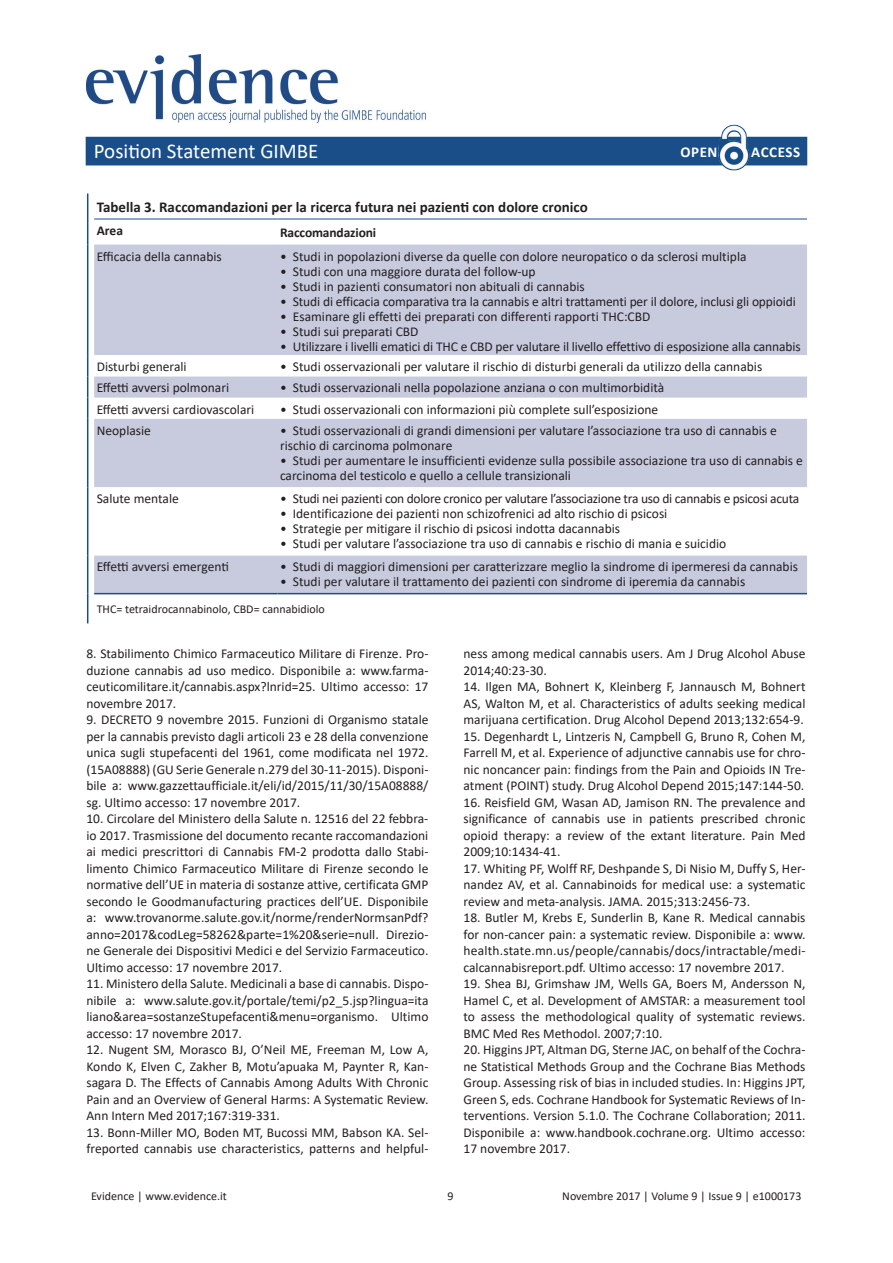
<style>
.page{position:relative;width:893px;height:1263px;background:#fff}
.page>*{position:absolute;margin:0;border:0;box-sizing:border-box;transform-origin:0 0}
.t1{font:21px "Calibri";color:#fff}
.t2{font:700 15px "Calibri";color:#231f20}
.t3{font:700 15px "Calibri";letter-spacing:.04em;color:#fff}
.t4{font:13.5px/16.5px "Calibri";color:#231f20;text-align:justify}
.t5{font:13.5px "Calibri";letter-spacing:-.02em;color:#231f20}
.t6{font:700 13.5px "Calibri";letter-spacing:-.01em;color:#231f20}
.t7{font:12px "Calibri";color:#231f20}
</style>
<div class="page">
<div style="left:86px;top:137px;width:721px;height:28px;background:#194e89"></div>
<img style="left:86px;top:54px;width:340px;height:69px">
<img style="left:717px;top:124px;width:34px;height:47px">
<div style="left:94px;top:244px;width:713px;height:111px;background:#c8cade"></div>
<svg style="left:88px;top:355px;width:719px;height:268px"></svg>
<svg style="left:87px;top:193px;width:1px;height:51px"></svg>
<hr style="left:94px;top:219px;width:183px;height:1px;background:#194e89">
<hr style="left:277px;top:219px;width:530px;height:1px;background:#194e89">
<hr style="left:87px;top:244px;width:1px;height:111px;background:#194e89">
<svg style="left:87px;top:355px;width:1px;height:64px"></svg>
<hr style="left:87px;top:419px;width:1px;height:68px;background:#194e89">
<hr style="left:87px;top:487px;width:1px;height:68px;background:#194e89">
<hr style="left:87px;top:555px;width:1px;height:39px;background:#194e89">
<svg style="left:87px;top:594px;width:1px;height:29px"></svg>
<hr style="left:94px;top:593px;width:183px;height:1px;background:#194e89">
<hr style="left:277px;top:593px;width:530px;height:1px;background:#194e89">
<h1 class="t1" style="left:94px;top:136px;width:226px">Position Statement GIMBE</h1>
<p class="t3" style="left:680px;top:141px;width:39px">OPEN</p>
<p class="t3" style="left:751px;top:141px;width:51px">ACCESS</p>
<p class="t2" style="left:97px;top:196px;width:492px">Tabella 3. Raccomandazioni per la ricerca futura nei pazienti con dolore cronico</p>
<p class="t6" style="left:97px;top:221px;width:28px">Area</p>
<p class="t6" style="left:280px;top:223px;width:98px">Raccomandazioni</p>
<p class="t4" style="left:97px;top:248px;width:127px">Efficacia della cannabis</p>
<p class="t4" style="left:280px;top:248px;width:468px">• Studi in popolazioni diverse da quelle con dolore neuropatico o da sclerosi multipla</p>
<p class="t4" style="left:280px;top:263px;width:257px">• Studi con una maggiore durata del follow-up</p>
<p class="t4" style="left:280px;top:278px;width:306px">• Studi in pazienti consumatori non abituali di cannabis</p>
<p class="t4" style="left:280px;top:293px;width:517px">• Studi di efficacia comparativa tra la cannabis e altri trattamenti per il dolore, inclusi gli oppioidi</p>
<p class="t4" style="left:280px;top:308px;width:372px">• Esaminare gli effetti dei preparati con differenti rapporti THC:CBD</p>
<p class="t4" style="left:280px;top:323px;width:140px">• Studi sui preparati CBD</p>
<p class="t4" style="left:280px;top:338px;width:522px">• Utilizzare i livelli ematici di THC e CBD per valutare il livello effettivo di esposizione alla cannabis</p>
<p class="t4" style="left:97px;top:358px;width:91px">Disturbi generali</p>
<p class="t4" style="left:280px;top:358px;width:484px">• Studi osservazionali per valutare il rischio di disturbi generali da utilizzo della cannabis</p>
<p class="t4" style="left:97px;top:379px;width:134px">Effetti avversi polmonari</p>
<p class="t4" style="left:280px;top:379px;width:386px">• Studi osservazionali nella popolazione anziana o con multimorbidità</p>
<p class="t4" style="left:97px;top:401px;width:159px">Effetti avversi cardiovascolari</p>
<p class="t4" style="left:280px;top:401px;width:380px">• Studi osservazionali con informazioni più complete sull’esposizione</p>
<p class="t4" style="left:97px;top:422px;width:56px">Neoplasie</p>
<p class="t4" style="left:280px;top:423px;width:498px;line-height:15px">• Studi osservazionali di grandi dimensioni per valutare l’associazione tra uso di cannabis e rischio di carcinoma polmonare</p>
<p class="t4" style="left:280px;top:453px;width:524px;line-height:15px">• Studi per aumentare le insufficienti evidenze sulla possibile associazione tra uso di cannabis e carcinoma del testicolo e quello a cellule transizionali</p>
<p class="t4" style="left:97px;top:490px;width:84px">Salute mentale</p>
<p class="t5" style="left:280px;top:490px;width:521px">• Studi nei pazienti con dolore cronico per valutare l’associazione tra uso di cannabis e psicosi acuta</p>
<p class="t4" style="left:280px;top:505px;width:389px">• Identificazione dei pazienti non schizofrenici ad alto rischio di psicosi</p>
<p class="t4" style="left:280px;top:520px;width:342px">• Strategie per mitigare il rischio di psicosi indotta dacannabis</p>
<p class="t4" style="left:280px;top:535px;width:448px">• Studi per valutare l’associazione tra uso di cannabis e rischio di mania e suicidio</p>
<p class="t4" style="left:97px;top:558px;width:134px">Effetti avversi emergenti</p>
<p class="t4" style="left:280px;top:558px;width:519px">• Studi di maggiori dimensioni per caratterizzare meglio la sindrome di ipermeresi da cannabis</p>
<p class="t4" style="left:280px;top:573px;width:467px">• Studi per valutare il trattamento dei pazienti con sindrome di iperemia da cannabis</p>
<p class="t7" style="left:97px;top:601px;width:230px">THC= tetraidrocannabinolo, CBD= cannabidiolo</p>
<p class="t4" style="left:86px;top:645px;width:343px">8. Stabilimento Chimico Farmaceutico Militare di Firenze. Pro&shy;duzione cannabis ad uso medico. Disponibile a: www.farma&shy;ceuticomilitare.it/cannabis.aspx?lnrid=25. Ultimo accesso: 17 novembre 2017.</p>
<p class="t4" style="left:86px;top:711px;width:344px">9. DECRETO 9 novembre 2015. Funzioni di Organismo statale per la cannabis previsto dagli articoli 23 e 28 della convenzione unica sugli stupefacenti del 1961, come modificata nel 1972. (15A08888) (GU Serie Generale n.279 del 30-11-2015). Disponi&shy;bile a: www.gazzettaufficiale.it/eli/id/2015/11/30/15A08888/ sg. Ultimo accesso: 17 novembre 2017.</p>
<p class="t4" style="left:86px;top:810px;width:343px">10. Circolare del Ministero della Salute n. 12516 del 22 febbra&shy;io 2017. Trasmissione del documento recante raccomandazioni ai medici prescrittori di Cannabis FM-2 prodotta dallo Stabi&shy;limento Chimico Farmaceutico Militare di Firenze secondo le normative dell’UE in materia di sostanze attive, certificata GMP secondo le Goodmanufacturing practices dell’UE. Disponibile a: www.trovanorme.salute.gov.it/norme/renderNormsanPdf? anno=2017&amp;codLeg=58262&amp;parte=1%20&amp;serie=null. Direzio&shy;ne Generale dei Dispositivi Medici e del Servizio Farmaceutico.<br>Ultimo accesso: 17 novembre 2017.</p>
<p class="t4" style="left:86px;top:975px;width:344px">11. Ministero della Salute. Medicinali a base di cannabis. Dispo&shy;nibile a: www.salute.gov.it/portale/temi/p2_5.jsp?lingua=ita liano&amp;area=sostanzeStupefacenti&amp;menu=organismo. Ultimo accesso: 17 novembre 2017.</p>
<p class="t4" style="left:86px;top:1041px;width:343px">12. Nugent SM, Morasco BJ, O’Neil ME, Freeman M, Low A, Kondo K, Elven C, Zakher B, Motu’apuaka M, Paynter R, Kan&shy;sagara D. The Effects of Cannabis Among Adults With Chronic Pain and an Overview of General Harms: A Systematic Review.<br>Ann Intern Med 2017;167:319-331.</p>
<p class="t4" style="left:86px;top:1123px;width:343px">13. Bonn-Miller MO, Boden MT, Bucossi MM, Babson KA. Sel&shy;freported cannabis use characteristics, patterns and helpful-</p>
<p class="t4" style="left:463px;top:645px;width:343px">ness among medical cannabis users. Am J Drug Alcohol Abuse<br>2014;40:23-30.</p>
<p class="t4" style="left:463px;top:678px;width:343px">14. Ilgen MA, Bohnert K, Kleinberg F, Jannausch M, Bohnert AS, Walton M, et al. Characteristics of adults seeking medical marijuana certification. Drug Alcohol Depend 2013;132:654-9.</p>
<p class="t4" style="left:463px;top:727px;width:343px">15. Degenhardt L, Lintzeris N, Campbell G, Bruno R, Cohen M, Farrell M, et al. Experience of adjunctive cannabis use for chro&shy;nic noncancer pain: findings from the Pain and Opioids IN Tre&shy;atment (POINT) study. Drug Alcohol Depend 2015;147:144-50.</p>
<p class="t4" style="left:463px;top:793px;width:343px">16. Reisfield GM, Wasan AD, Jamison RN. The prevalence and significance of cannabis use in patients prescribed chronic opioid therapy: a review of the extant literature. Pain Med 2009;10:1434-41.</p>
<p class="t4" style="left:463px;top:859px;width:343px">17. Whiting PF, Wolff RF, Deshpande S, Di Nisio M, Duffy S, Her&shy;nandez AV, et al. Cannabinoids for medical use: a systematic review and meta-analysis. JAMA. 2015;313:2456-73.</p>
<p class="t4" style="left:463px;top:909px;width:343px">18. Butler M, Krebs E, Sunderlin B, Kane R. Medical cannabis for non-cancer pain: a systematic review. Disponibile a: www. health.state.mn.us/people/cannabis/docs/intractable/medi&shy;calcannabisreport.pdf. Ultimo accesso: 17 novembre 2017.</p>
<p class="t4" style="left:463px;top:975px;width:343px">19. Shea BJ, Grimshaw JM, Wells GA, Boers M, Andersson N, Hamel C, et al. Development of AMSTAR: a measurement tool to assess the methodological quality of systematic reviews.<br>BMC Med Res Methodol. 2007;7:10.</p>
<p class="t4" style="left:463px;top:1041px;width:344px">20. Higgins JPT, Altman DG, Sterne JAC, on behalf of the Cochra&shy;ne Statistical Methods Group and the Cochrane Bias Methods Group. Assessing risk of bias in included studies. In: Higgins JPT, Green S, eds. Cochrane Handbook for Systematic Reviews of In&shy;terventions. Version 5.1.0. The Cochrane Collaboration; 2011.<br>Disponibile a: www.handbook.cochrane.org. Ultimo accesso:<br>17 novembre 2017.</p>
<p class="t7" style="left:91px;top:1188px;width:137px">Evidence | www.evidence.it</p>
<p class="t7" style="left:447px;top:1188px;width:8px">9</p>
<p class="t7" style="left:562px;top:1188px;width:241px">Novembre 2017 | Volume 9 | Issue 9 | e1000173</p>
</div>
